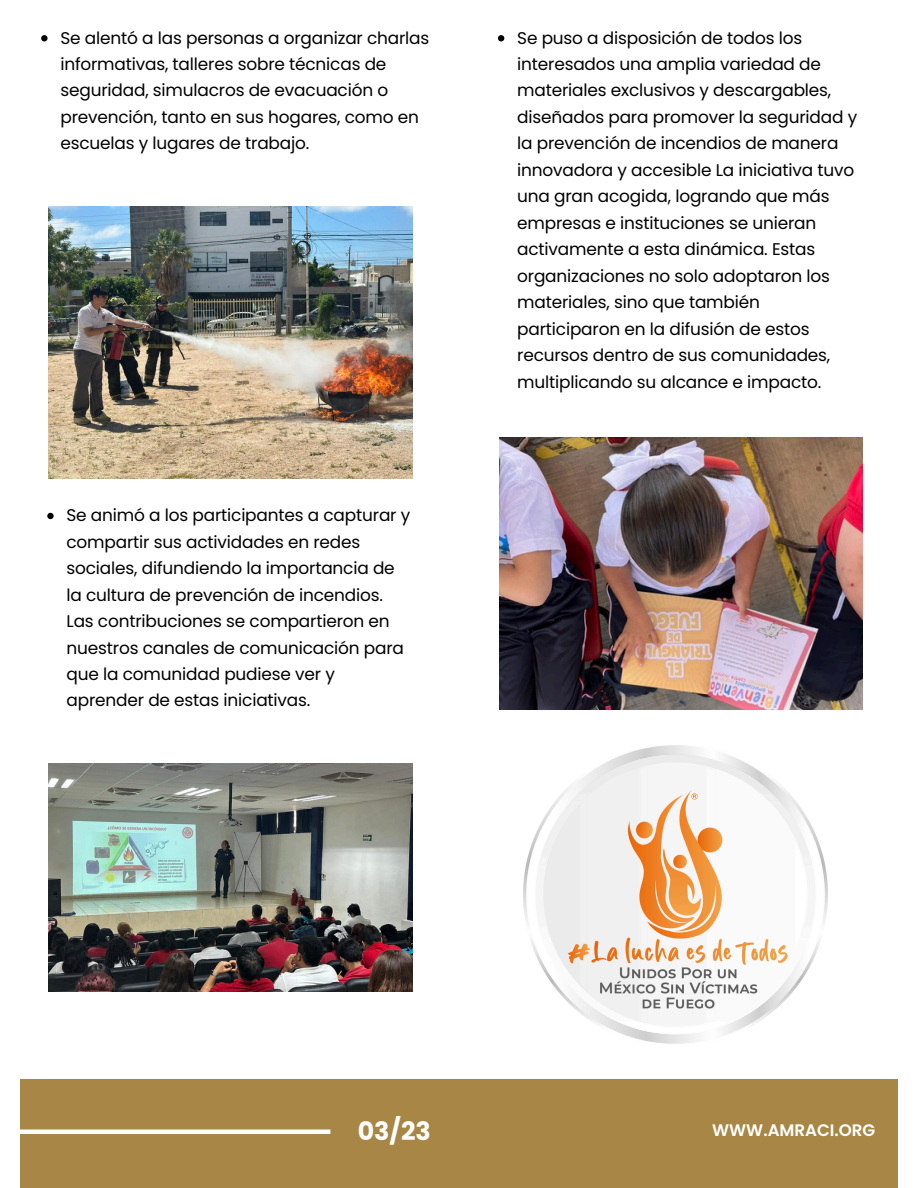
<style>
.page{position:relative;width:918px;height:1188px;background:#fff}
.page>*{position:absolute;margin:0;border:0;box-sizing:border-box;transform-origin:0 0}
.t1{font:700 25.35px "Poppins";color:#fff}
.t2{font:16.95px/26.4px "Poppins";letter-spacing:-.01em;color:#000}
.t3{font:600 16.65px "Poppins";color:#fff}
</style>
<div class="page">
<div style="left:20px;top:1080px;width:878px;height:108px;background:#a88746"></div>
<div style="left:20px;top:1129px;width:310px;height:5px;background:#fff"></div>
<img style="left:49px;top:206px;width:363px;height:273px">
<img style="left:49px;top:764px;width:363px;height:227px">
<img style="left:523px;top:745px;width:304px;height:299px">
<img style="left:499px;top:438px;width:364px;height:272px">
<svg style="left:41px;top:35px;width:7px;height:6px"></svg>
<svg style="left:47px;top:513px;width:7px;height:6px"></svg>
<svg style="left:498px;top:35px;width:6px;height:6px"></svg>
<p class="t2" style="left:60px;top:24px;width:371px">Se alentó a las personas a organizar charlas informativas, talleres sobre técnicas de seguridad, simulacros de evacuación o prevención, tanto en sus hogares, como en escuelas y lugares de trabajo.</p>
<p class="t2" style="left:67px;top:502px;width:345px">Se animó a los participantes a capturar y compartir sus actividades en redes sociales, difundiendo la importancia de la cultura de prevención de incendios.<br>Las contribuciones se compartieron en nuestros canales de comunicación para que la comunidad pudiese ver y aprender de estas iniciativas.</p>
<p class="t2" style="left:517px;top:24px;width:342px">Se puso a disposición de todos los interesados una amplia variedad de materiales exclusivos y descargables, diseñados para promover la seguridad y la prevención de incendios de manera innovadora y accesible La iniciativa tuvo una gran acogida, logrando que más empresas e instituciones se unieran activamente a esta dinámica. Estas organizaciones no solo adoptaron los materiales, sino que también participaron en la difusión de estos recursos dentro de sus comunidades, multiplicando su alcance e impacto.</p>
<p class="t1" style="left:358px;top:1114px;width:74px">03/23</p>
<p class="t3" style="left:712px;top:1119px;width:165px">WWW.AMRACI.ORG</p>
</div>
